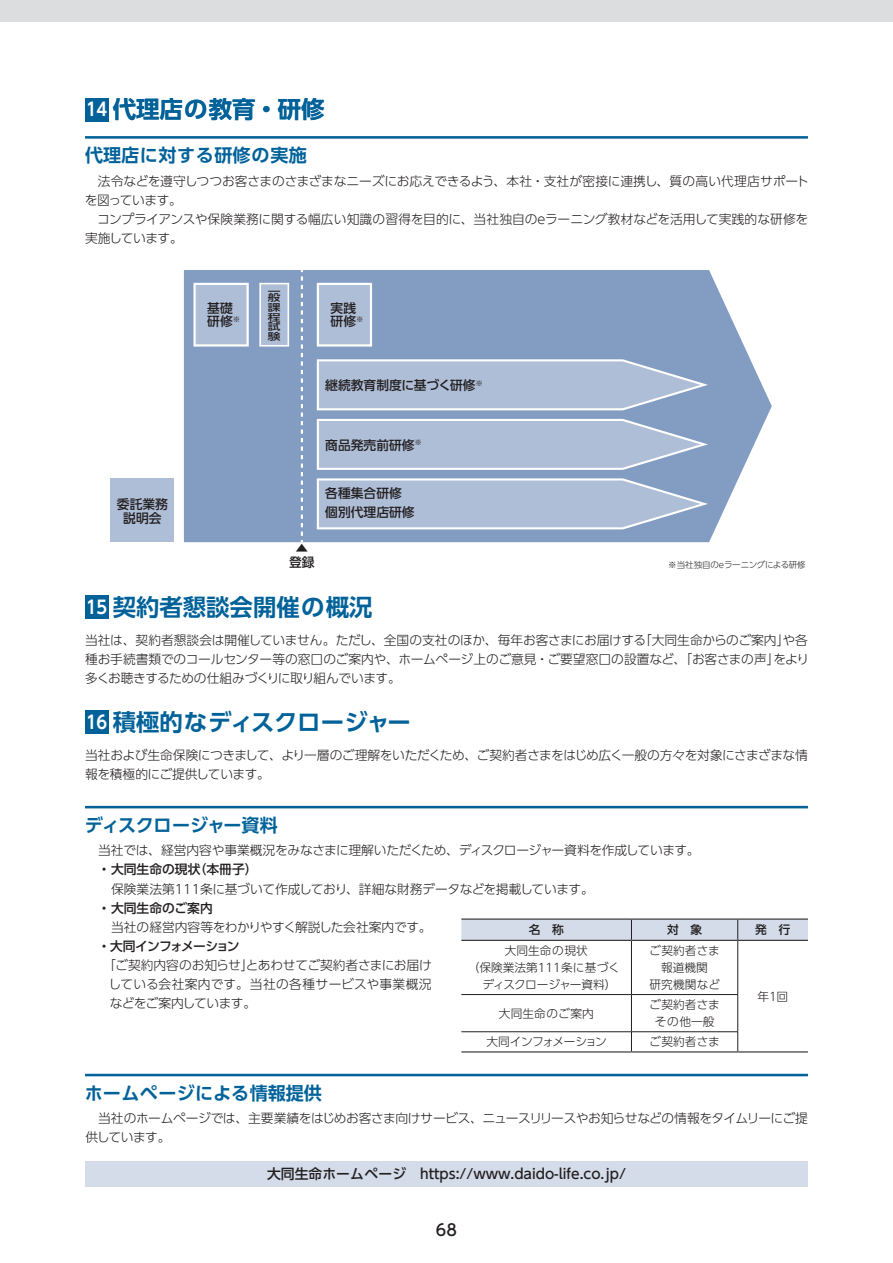
<style>
.page{position:relative;width:893px;height:1263px;background:#fff}
.page>*{position:absolute;margin:0;border:0;box-sizing:border-box;transform-origin:0 0}
.t1{font:700 23.4px "UD Shin Go Pr 6 De";color:#01629a}
.t2{font:700 18px "UD Shin Go Pr 6 De";letter-spacing:.005em;color:#01629a}
.t3{font:700 18px "UD Shin Go Pr 6 De";letter-spacing:.03em;color:#01629a}
.t4{font:700 18px "UD Shin Go Pr 6 De";letter-spacing:-.02em;color:#01629a}
.t5{font:500 15.9px "UD Shin Go Pro";color:#231f20}
.t6{font:500 13.8px "UD Shin Go Pr 6";color:#231f20}
.t7{font:300 12.75px/19.2px "UD Shin Go Pr 6";letter-spacing:-.025em;color:#231f20}
.t8{font:500 12.75px/13.8px "UD Shin Go Pro";color:#231f20}
.t9{font:500 12.75px "UD Shin Go Pr 6";color:#231f20}
.t10{font:500 12.75px "UD Shin Go Pr 6";letter-spacing:-.065em;color:#231f20}
.t11{font:300 11.7px/17px "UD Shin Go Pr 6";color:#231f20;text-align:center}
.t12{font:300 11.7px "UD Shin Go Pr 6";letter-spacing:-.065em;color:#231f20}
.t13{font:300 11.7px "UD Shin Go Pr 6";letter-spacing:-.045em;color:#231f20}
.t14{font:500 11.7px "UD Shin Go Pr 6";color:#231f20}
.t15{font:500 9.6px/9.6px "UD Shin Go Pro";color:#231f20;scale:1.33 1}
.t16{font:300 8.55px "UD Shin Go Pro";letter-spacing:-.02em;color:#231f20}
.s1{font-size:18px;color:#fff}
</style>
<div class="page">
<div style="left:0;top:0;width:893px;height:21px;background:#dcdddf"></div>
<svg style="left:461px;top:919px;width:347px;height:21px;background:#ccd3e0"></svg>
<hr style="left:631px;top:941px;width:1px;height:53px;background:#231f20">
<hr style="left:737px;top:941px;width:1px;height:53px;background:#231f20">
<hr style="left:461px;top:994px;width:170px;height:1px;background:#231f20">
<hr style="left:631px;top:994px;width:107px;height:1px;background:#231f20">
<hr style="left:631px;top:995px;width:1px;height:36px;background:#231f20">
<hr style="left:737px;top:995px;width:1px;height:36px;background:#231f20">
<hr style="left:461px;top:1031px;width:170px;height:1px;background:#231f20">
<hr style="left:631px;top:1031px;width:107px;height:1px;background:#231f20">
<svg style="left:631px;top:1032px;width:1px;height:19px"></svg>
<svg style="left:737px;top:1032px;width:1px;height:19px"></svg>
<hr style="left:461px;top:918px;width:170px;height:1px;background:#231f20">
<hr style="left:631px;top:918px;width:107px;height:1px;background:#231f20">
<hr style="left:738px;top:918px;width:70px;height:1px;background:#231f20">
<hr style="left:461px;top:940px;width:170px;height:1px;background:#231f20">
<hr style="left:631px;top:940px;width:107px;height:1px;background:#231f20">
<hr style="left:738px;top:940px;width:70px;height:1px;background:#231f20">
<hr style="left:738px;top:1051px;width:70px;height:1px;background:#231f20">
<hr style="left:461px;top:1051px;width:170px;height:1px;background:#231f20">
<hr style="left:631px;top:1051px;width:107px;height:1px;background:#231f20">
<hr style="left:85px;top:136px;width:723px;height:3px;background:#01629a">
<div style="left:85px;top:595px;width:23px;height:24px;background:#01629a"></div>
<div style="left:85px;top:98px;width:23px;height:23px;background:#01629a"></div>
<div style="left:85px;top:710px;width:23px;height:23px;background:#01629a"></div>
<hr style="left:85px;top:806px;width:723px;height:2px;background:#01629a">
<svg style="left:184px;top:270px;width:588px;height:272px;background:#8ea5c8"></svg>
<svg style="left:317px;top:359px;width:391px;height:51px;background:#b0bfd7"></svg>
<svg style="left:317px;top:419px;width:391px;height:51px;background:#b0bfd8"></svg>
<svg style="left:317px;top:478px;width:391px;height:51px;background:#b0bfd7"></svg>
<svg style="left:317px;top:283px;width:55px;height:64px;background:#b9c6dc"></svg>
<svg style="left:193px;top:283px;width:56px;height:64px;background:#b9c6dc"></svg>
<div style="left:111px;top:478px;width:63px;height:64px;background:#afbed7"></div>
<svg style="left:259px;top:283px;width:30px;height:64px;background:#b9c6dc"></svg>
<svg style="left:301px;top:270px;width:2px;height:272px"></svg>
<hr style="left:85px;top:1074px;width:723px;height:2px;background:#01629a">
<div style="left:85px;top:1161px;width:723px;height:25px;background:#d4dce9"></div>
<h1 class="t1" style="left:86px;top:90px;width:240px"><span class="s1">14</span> 代理店の教育・研修</h1>
<h2 class="t3" style="left:85px;top:141px;width:223px">代理店に対する研修の実施</h2>
<p class="t7" style="left:85px;top:171px;width:726px;text-indent:13px">法令などを遵守しつつお客さまのさまざまなニーズにお応えできるよう、本社・支社が密接に連携し、質の高い代理店サポートを図っています。</p>
<p class="t7" style="left:85px;top:209px;width:725px;text-indent:12px">コンプライアンスや保険業務に関する幅広い知識の習得を目的に、当社独自のeラーニング教材などを活用して実践的な研修を実施しています。</p>
<p class="t8" style="left:117px;top:497px;width:53px;text-align:center">委託業務説明会</p>
<p class="t8" style="left:207px;top:300px;width:34px">基礎研修<sup>※</sup></p>
<p class="t15" style="left:268px;top:287px;width:11px;line-height:6.9px">一般</p>
<p class="t15" style="left:268px;top:302px;width:11px;text-align:justify">課程試験</p>
<p class="t8" style="left:331px;top:300px;width:34px">実践研修<sup>※</sup></p>
<p class="t8" style="left:325px;top:378px;width:159px">継続教育制度に基づく研修<sup>※</sup></p>
<p class="t8" style="left:325px;top:438px;width:98px">商品発売前研修<sup>※</sup></p>
<p class="t8" style="left:289px;top:541px;width:27px;text-align:center">▲登録</p>
<p class="t8" style="left:325px;top:483px;width:91px;line-height:19.2px">各種集合研修個別代理店研修</p>
<h1 class="t1" style="left:86px;top:588px;width:288px"><span class="s1">15</span> 契約者懇談会開催の概況</h1>
<p class="t16" style="left:668px;top:558px;width:139px">※当社独自のeラーニングによる研修</p>
<p class="t7" style="left:85px;top:630px;width:726px;text-align:justify">当社は、契約者懇談会は開催していません。ただし、全国の支社のほか、毎年お客さまにお届けする「大同生命からのご案内」や各種お手続書類でのコールセンター等の窓口のご案内や、ホームページ上のご意見・ご要望窓口の設置など、「お客さまの声」をより多くお聴きするための仕組みづくりに取り組んでいます。</p>
<h1 class="t1" style="left:86px;top:703px;width:326px"><span class="s1">16</span> 積極的なディスクロージャー</h1>
<p class="t7" style="left:85px;top:745px;width:724px">当社および生命保険につきまして、より一層のご理解をいただくため、ご契約者さまをはじめ広く一般の方々を対象にさまざまな情報を積極的にご提供しています。</p>
<h2 class="t4" style="left:85px;top:810px;width:194px">ディスクロージャー資料</h2>
<p class="t7" style="left:98px;top:840px;width:603px">当社では、経営内容や事業概況をみなさまに理解いただくため、ディスクロージャー資料を作成しています。</p>
<p class="t9" style="left:98px;top:859px;width:161px">・ 大同生命の現状（本冊子）</p>
<p class="t7" style="left:111px;top:879px;width:484px">保険業法第111条に基づいて作成しており、詳細な財務データなどを掲載しています。</p>
<p class="t9" style="left:98px;top:897px;width:117px">・ 大同生命のご案内</p>
<p class="t7" style="left:111px;top:917px;width:322px">当社の経営内容等をわかりやすく解説した会社案内です。</p>
<p class="t10" style="left:98px;top:936px;width:143px">・大同インフォメーション</p>
<p class="t7" style="left:109px;top:955px;width:325px;text-align:justify;text-indent:-6px">「ご契約内容のお知らせ」とあわせてご契約者さまにお届けしている会社案内です。当社の各種サービスや事業概況などをご案内しています。</p>
<p class="t14" style="left:529px;top:920px;width:37px">名　称</p>
<p class="t14" style="left:667px;top:920px;width:37px">対　象</p>
<p class="t14" style="left:755px;top:920px;width:37px">発　行</p>
<p class="t11" style="left:505px;top:941px;width:85px">大同生命の現状</p>
<p class="t11" style="left:468px;top:958px;width:154px">（保険業法第111条に基づく</p>
<p class="t12" style="left:482px;top:975px;width:136px">ディスクロージャー資料）</p>
<p class="t11" style="left:649px;top:941px;width:72px">ご契約者さま報道機関<br>研究機関など</p>
<p class="t11" style="left:757px;top:987px;width:32px">年１回</p>
<p class="t11" style="left:499px;top:1004px;width:96px">大同生命のご案内</p>
<p class="t11" style="left:649px;top:996px;width:72px">ご契約者さまその他一般</p>
<p class="t13" style="left:486px;top:1032px;width:122px">大同インフォメーション</p>
<p class="t11" style="left:649px;top:1033px;width:72px">ご契約者さま</p>
<h2 class="t2" style="left:85px;top:1078px;width:239px">ホームページによる情報提供</h2>
<p class="t7" style="left:85px;top:1108px;width:724px;text-indent:13px">当社のホームページでは、主要業績をはじめお客さま向けサービス、ニュースリリースやお知らせなどの情報をタイムリーにご提供しています。</p>
<p class="t6" style="left:267px;top:1162px;width:360px">大同生命ホームページ　https://www.daido-life.co.jp/</p>
<p class="t5" style="left:436px;top:1216px;width:23px">68</p>
</div>
